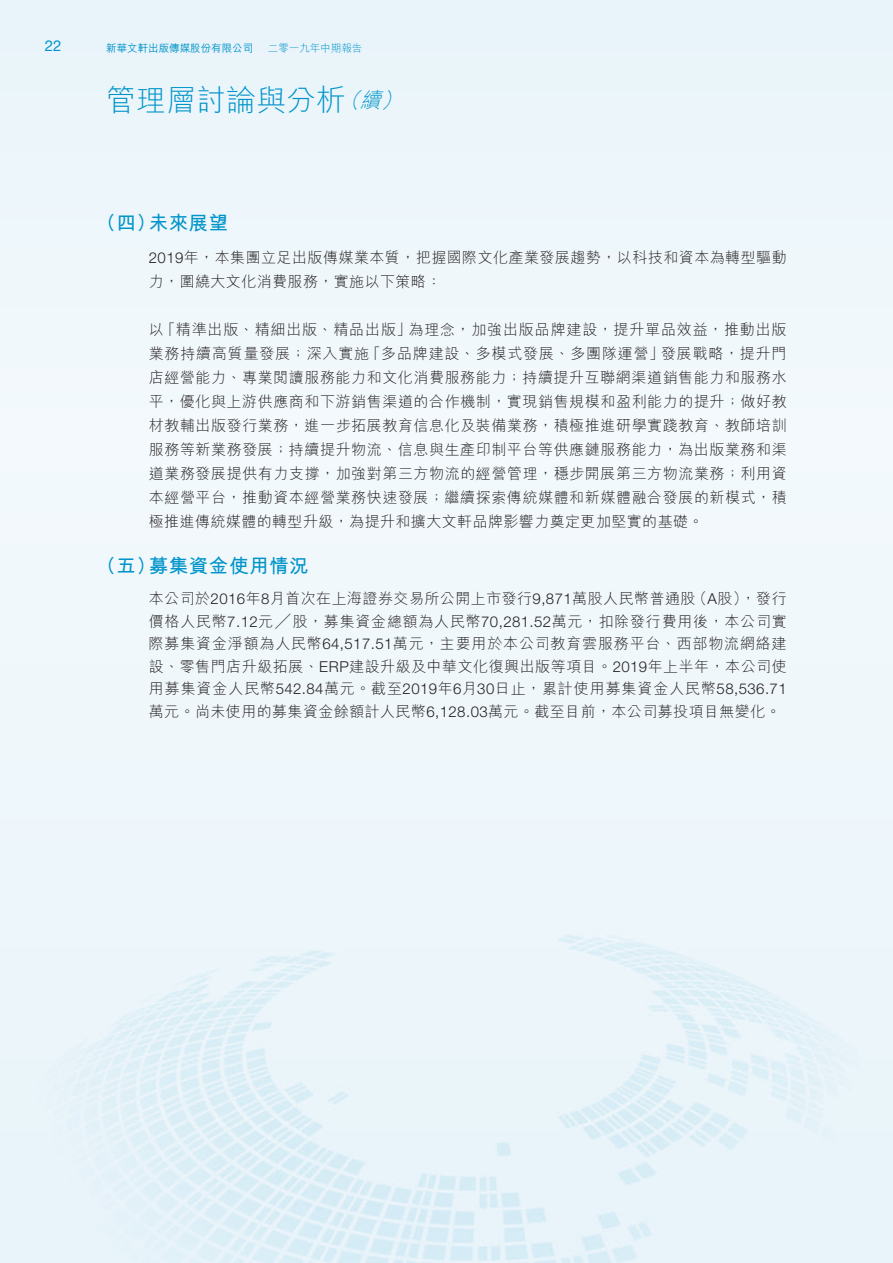
<style>
.page{position:relative;width:893px;height:1263px;background:#fff}
.page>*{position:absolute;margin:0;border:0;box-sizing:border-box;transform-origin:0 0}
.t1{font:300 30px "M Hei HK";color:#0094ca}
.t2{font:700 19.5px "M Hei HK";letter-spacing:.03em;color:#0094ca}
.t3{font:300 15px/24px "M Hei HK";letter-spacing:.03em;color:#231f20;text-align:justify}
.t4{font:15px "Helvetica Neue LT Std";color:#0094ca}
.t5{font:500 10.5px "M Hei HK";color:#0094ca}
.t6{font:300 10.5px "M Hei HK";color:#0094ca}
.s1{font-style:italic;font-size:21px}
.s2{font-family:"Helvetica Neue LT Std"}
</style>
<div class="page">
<p class="t4" style="left:45px;top:36px;width:18px">22</p>
<p class="t5" style="left:106px;top:40px;width:148px">新華文軒出版傳媒股份有限公司</p>
<p class="t6" style="left:268px;top:41px;width:96px">二零一九年中期報告</p>
<h1 class="t1" style="left:106px;top:79px;width:305px">管理層討論與分析<span class="s1">（續）</span></h1>
<h2 class="t2" style="left:97px;top:209px;width:133px">（四）未來展望</h2>
<p class="t3" style="left:149px;top:244px;width:639px"><span class="s2">2019</span>年，本集團立足出版傳媒業本質，把握國際文化產業發展趨勢，以科技和資本為轉型驅動力，圍繞大文化消費服務，實施以下策略：</p>
<p class="t3" style="left:149px;top:316px;width:639px">以「精準出版、精細出版、精品出版」為理念，加強出版品牌建設，提升單品效益，推動出版業務持續高質量發展；深入實施「多品牌建設、多模式發展、多團隊運營」發展戰略，提升門店經營能力、專業閱讀服務能力和文化消費服務能力；持續提升互聯網渠道銷售能力和服務水平，優化與上游供應商和下游銷售渠道的合作機制，實現銷售規模和盈利能力的提升；做好教材教輔出版發行業務，進一步拓展教育信息化及裝備業務，積極推進研學實踐教育、教師培訓服務等新業務發展；持續提升物流、信息與生產印制平台等供應鏈服務能力，為出版業務和渠道業務發展提供有力支撐，加強對第三方物流的經營管理，穩步開展第三方物流業務；利用資本經營平台，推動資本經營業務快速發展；繼續探索傳統媒體和新媒體融合發展的新模式，積極推進傳統媒體的轉型升級，為提升和擴大文軒品牌影響力奠定更加堅實的基礎。</p>
<h2 class="t2" style="left:97px;top:552px;width:214px">（五）募集資金使用情況</h2>
<p class="t3" style="left:149px;top:587px;width:639px;line-height:22.5px">本公司於<span class="s2">2016</span>年<span class="s2">8</span>月首次在上海證券交易所公開上市發行<span class="s2">9,871</span>萬股人民幣普通股（<span class="s2">A</span>股），發行價格人民幣<span class="s2">7.12</span>元╱股，募集資金總額為人民幣<span class="s2">70,281.52</span>萬元，扣除發行費用後，本公司實際募集資金淨額為人民幣<span class="s2">64,517.51</span>萬元，主要用於本公司教育雲服務平台、西部物流網絡建設、零售門店升級拓展、<span class="s2">ERP</span>建設升級及中華文化復興出版等項目。<span class="s2">2019</span>年上半年，本公司使用募集資金人民幣<span class="s2">542.84</span>萬元。截至<span class="s2">2019</span>年<span class="s2">6</span>月<span class="s2">30</span>日止，累計使用募集資金人民幣<span class="s2">58,536.71</span>萬元。尚未使用的募集資金餘額計人民幣<span class="s2">6,128.03</span>萬元。截至目前，本公司募投項目無變化。</p>
</div>
